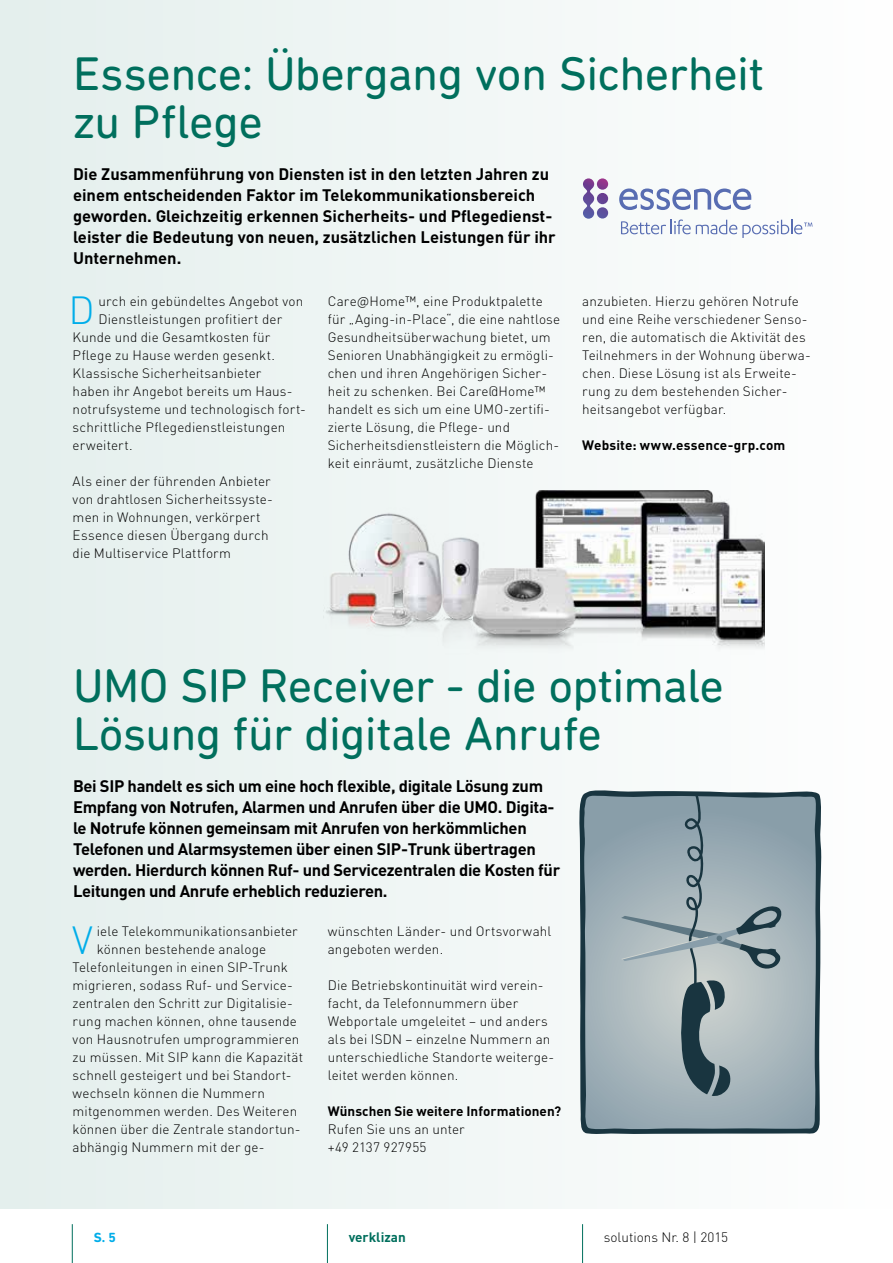
<style>
.page{position:relative;width:893px;height:1263px;background:#fff}
.page>*{position:absolute;margin:0;border:0;box-sizing:border-box;transform-origin:0 0}
.t1{font:48px/48px "DIN Next Rounded LT Pro";letter-spacing:-.015em;color:#006f5d}
.t2{font:300 38.85px "DIN";color:#00ade9}
.t3{font:700 16.5px/21px "DIN";letter-spacing:-.02em;color:#000}
.t4{font:700 16.5px/21px "DIN";color:#000}
.t5{font:300 13.5px/18px "DIN";letter-spacing:.01em;color:#000}
.t6{font:700 13.5px "DIN";letter-spacing:.005em;color:#000}
.t7{font:700 13.5px "DIN";color:#006f5d}
.t8{font:700 13.5px "DIN Next Rounded LT Pro";color:#00ade9}
.s1{font-family:"DIN Next LT Pro";font-style:italic}
</style>
<div class="page">
<div style="left:0;top:0;width:893px;height:1209px;background:linear-gradient(to right,#e4efed,#fefefe)"></div>
<hr style="left:327px;top:1224px;width:1px;height:39px;background:#006f5d">
<hr style="left:72px;top:1224px;width:1px;height:39px;background:#006f5d">
<hr style="left:582px;top:1224px;width:1px;height:39px;background:#006f5d">
<img style="left:324px;top:490px;width:441px;height:177px">
<svg style="left:583px;top:178px;width:25px;height:41px"></svg>
<svg style="left:619px;top:188px;width:132px;height:22px"></svg>
<svg style="left:621px;top:219px;width:192px;height:19px"></svg>
<svg style="left:578px;top:789px;width:244px;height:345px;fill:#193540"></svg>
<svg style="left:584px;top:795px;width:233px;height:334px;background:#95a7af"></svg>
<svg style="left:621px;top:793px;width:162px;height:303px;background:#98a7ad"></svg>
<h1 class="t1" style="left:73px;top:49px;width:692px">Essence: Übergang von Sicherheit zu Pflege</h1>
<p class="t4" style="left:73px;top:163px;width:484px">Die Zusammenführung von Diensten ist in den letzten Jahren zu einem entscheidenden Faktor im Telekommunikationsbereich geworden. Gleichzeitig erkennen Sicherheits- und Pflegedienst&shy;leister die Bedeutung von neuen, zusätzlichen Leistungen für ihr Unternehmen.</p>
<h2 class="t2" style="left:68px;top:284px;width:28px">D</h2>
<p class="t5" style="left:99px;top:292px;width:206px">urch ein gebündeltes Angebot von</p>
<p class="t5" style="left:99px;top:310px;width:185px">Dienstleistungen profitiert der</p>
<p class="t5" style="left:73px;top:328px;width:199px">Kunde und die Gesamtkosten für</p>
<p class="t5" style="left:73px;top:346px;width:204px">Pflege zu Hause werden gesenkt.</p>
<p class="t5" style="left:73px;top:364px;width:190px">Klassische Sicherheitsanbieter</p>
<p class="t5" style="left:73px;top:382px;width:221px">haben ihr Angebot bereits um Haus-</p>
<p class="t5" style="left:73px;top:400px;width:235px">notrufsysteme und technologisch fort-</p>
<p class="t5" style="left:73px;top:418px;width:214px">schrittliche Pflegedienstleistungen</p>
<p class="t5" style="left:73px;top:436px;width:62px">erweitert.</p>
<p class="t5" style="left:73px;top:472px;width:202px">Als einer der führenden Anbieter von drahtlosen Sicherheitssyste&shy;men in Wohnungen, verkörpert<br>Essence diesen Übergang durch die Multiservice Plattform</p>
<p class="t5" style="left:328px;top:292px;width:234px">Care<span class="s1">@</span>Home™, eine Produktpalette für „Aging-in-Place“, die eine nahtlose Gesundheitsüberwachung bietet, um Senioren Unabhängigkeit zu ermögli&shy;chen und ihren Angehörigen Sicher&shy;heit zu schenken. Bei Care@Home™ handelt es sich um eine UMO-zertifi&shy;zierte Lösung, die Pflege- und Sicherheitsdienstleistern die Möglich&shy;keit einräumt, zusätzliche Dienste</p>
<p class="t5" style="left:582px;top:292px;width:230px">anzubieten. Hierzu gehören Notrufe und eine Reihe verschiedener Senso&shy;ren, die automatisch die Aktivität des Teilnehmers in der Wohnung überwa&shy;chen. Diese Lösung ist als Erweite&shy;rung zu dem bestehenden Sicher&shy;heitsangebot verfügbar.</p>
<p class="t6" style="left:582px;top:436px;width:205px">Website: www.essence-grp.com</p>
<h1 class="t1" style="left:73px;top:661px;width:652px">UMO SIP Receiver - die optimale<br>Lösung für digitale Anrufe</h1>
<p class="t3" style="left:73px;top:775px;width:489px">Bei SIP handelt es sich um eine hoch flexible, digitale Lösung zum Empfang von Notrufen, Alarmen und Anrufen über die UMO. Digita&shy;le Notrufe können gemeinsam mit Anrufen von herkömmlichen Telefonen und Alarmsystemen über einen SIP-Trunk übertragen werden. Hierdurch können Ruf- und Servicezentralen die Kosten für Leitungen und Anrufe erheblich reduzieren.</p>
<h2 class="t2" style="left:72px;top:914px;width:22px">V</h2>
<p class="t5" style="left:97px;top:922px;width:202px">iele Telekommunikationsanbieter</p>
<p class="t5" style="left:97px;top:940px;width:171px">können bestehende analoge</p>
<p class="t5" style="left:73px;top:958px;width:217px">Telefonleitungen in einen SIP-Trunk</p>
<p class="t5" style="left:73px;top:976px;width:222px">migrieren, sodass Ruf- und Service-</p>
<p class="t5" style="left:73px;top:994px;width:222px">zentralen den Schritt zur Digitalisie-</p>
<p class="t5" style="left:73px;top:1012px;width:226px">rung machen können, ohne tausende</p>
<p class="t5" style="left:73px;top:1030px;width:228px">von Hausnotrufen umprogrammieren</p>
<p class="t5" style="left:73px;top:1048px;width:232px">zu müssen. Mit SIP kann die Kapazität</p>
<p class="t5" style="left:73px;top:1066px;width:220px">schnell gesteigert und bei Standort-</p>
<p class="t5" style="left:73px;top:1084px;width:194px">wechseln können die Nummern</p>
<p class="t5" style="left:73px;top:1102px;width:226px">mitgenommen werden. Des Weiteren</p>
<p class="t5" style="left:73px;top:1120px;width:229px">können über die Zentrale standortun-</p>
<p class="t5" style="left:73px;top:1138px;width:193px">abhängig Nummern mit der ge-</p>
<p class="t5" style="left:328px;top:922px;width:225px">wünschten Länder- und Ortsvorwahl angeboten werden.</p>
<p class="t5" style="left:328px;top:976px;width:228px">Die Betriebskontinuität wird verein&shy;facht, da Telefonnummern über Webportale umgeleitet – und anders als bei ISDN – einzelne Nummern an unterschiedliche Standorte weiterge&shy;leitet werden können.</p>
<p class="t6" style="left:328px;top:1102px;width:235px">Wünschen Sie weitere Informationen?</p>
<p class="t5" style="left:328px;top:1120px;width:138px">Rufen Sie uns an unter +49 2137 927955</p>
<p class="t8" style="left:94px;top:1229px;width:23px">S. 5</p>
<p class="t7" style="left:349px;top:1228px;width:59px">verklizan</p>
<p class="t5" style="left:604px;top:1228px;width:126px">solutions Nr. 8 | 2015</p>
</div>
